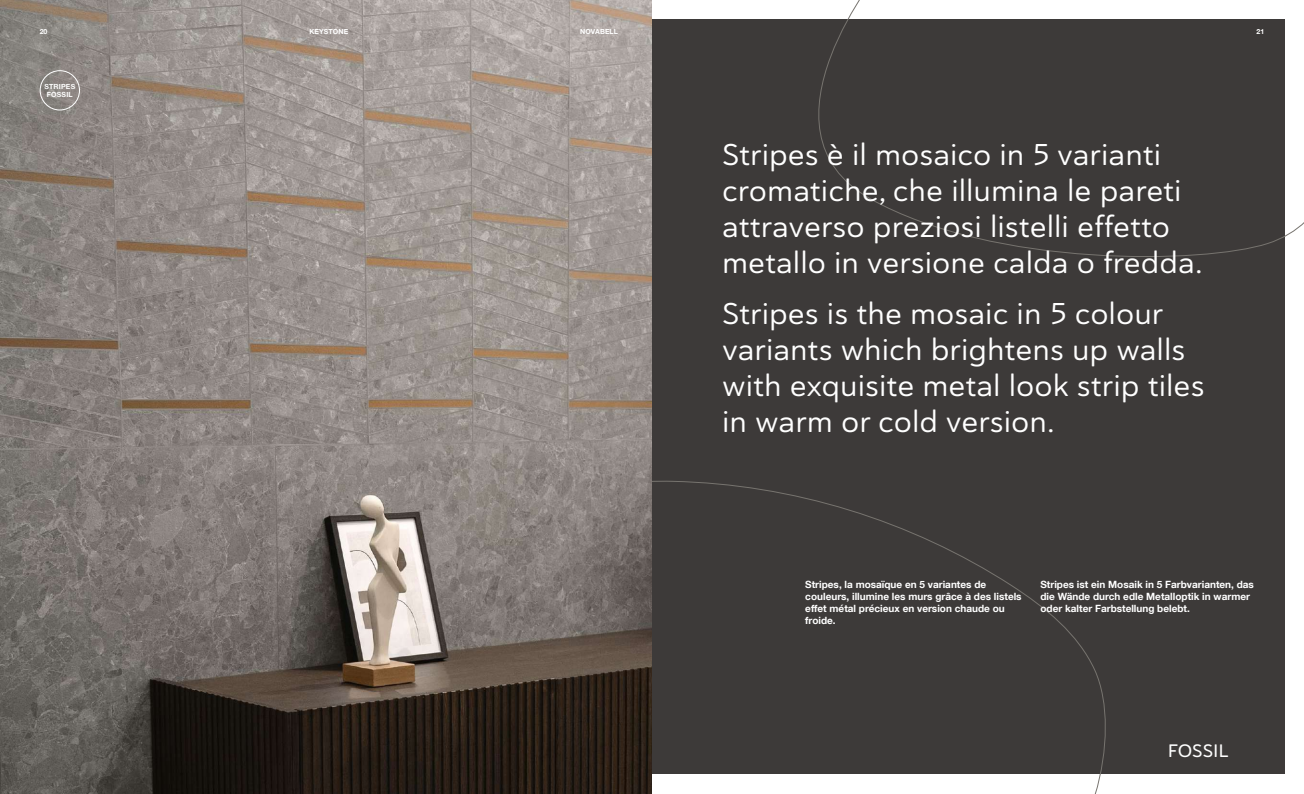
<style>
.page{position:relative;width:1304px;height:794px;background:#fff}
.page>*{position:absolute;margin:0;border:0;box-sizing:border-box;transform-origin:0 0}
.t1{font:expanded 30px/36px "Haboro Soft";color:#fff}
.t2{font:500 expanded 18px "Haboro Soft";color:#fff}
.t3{font:700 10px/12px "Helvetica Neue LT Com";color:#fff}
.t4{font:700 7px "Helvetica Neue LT Std";letter-spacing:.01em;color:#fff}
.t5{font:700 7px/8.4px "Helvetica Neue LT Com";letter-spacing:.03em;color:#fff;text-align:center}
</style>
<div class="page">
<div style="left:652px;top:20px;width:632px;height:754px;background:#3d3a39"></div>
<svg style="left:652px;top:480px;width:454px;height:314px"></svg>
<img style="left:0;top:0;width:652px;height:794px">
<svg style="left:747px;top:0;width:557px;height:269px"></svg>
<div style="left:40px;top:70px;width:40px;height:40px;border:1px solid #fff;border-radius:50%"></div>
<p class="t4" style="left:40px;top:27px;width:9px">20</p>
<p class="t4" style="left:309px;top:27px;width:40px">KEYSTONE</p>
<p class="t4" style="left:580px;top:27px;width:39px">NOVABELL</p>
<p class="t4" style="left:1256px;top:27px;width:9px">21</p>
<p class="t5" style="left:44px;top:82px;width:32px">STRIPES<br>FOSSIL</p>
<p class="t1" style="left:722px;top:136px;width:482px">Stripes è il mosaico in 5 varianti cromatiche, che illumina le pareti attraverso preziosi listelli effetto metallo in versione calda o fredda.</p>
<p class="t1" style="left:722px;top:295px;width:484px">Stripes is the mosaic in 5 colour variants which brightens up walls with exquisite metal look strip tiles in warm or cold version.</p>
<p class="t3" style="left:805px;top:578px;width:218px">Stripes, la mosaïque en 5 variantes de couleurs, illumine les murs grâce à des listels effet métal précieux en version chaude ou froide.</p>
<p class="t3" style="left:1040px;top:578px;width:215px">Stripes ist ein Mosaik in 5 Farbvarianten, das die Wände durch edle Metalloptik in warmer oder kalter Farbstellung belebt.</p>
<p class="t2" style="left:1168px;top:739px;width:63px">FOSSIL</p>
</div>
